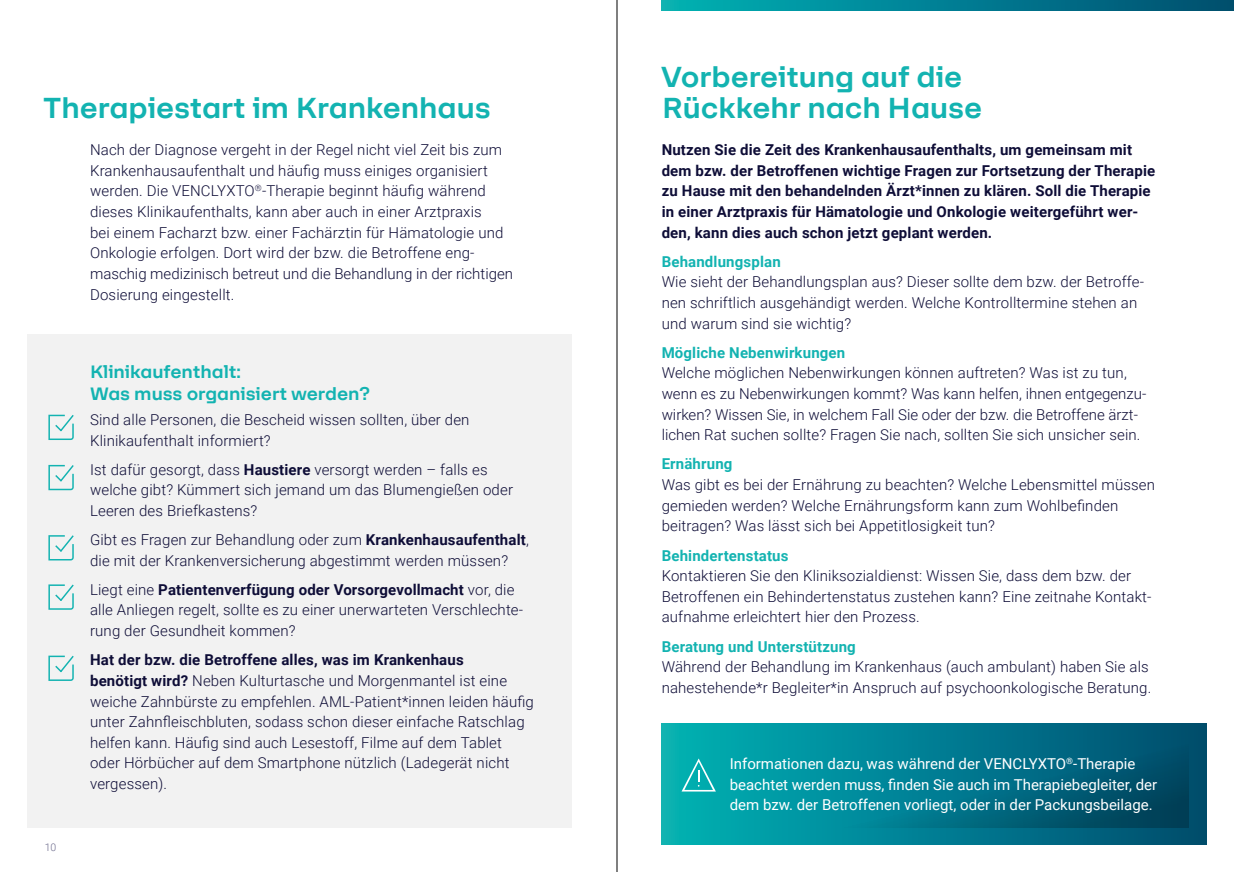
<style>
.page{position:relative;width:1234px;height:872px;background:#fff}
.page>*{position:absolute;margin:0;border:0;box-sizing:border-box;transform-origin:0 0}
.t1{font:700 31.5px/31.5px "F37 Lineca";letter-spacing:-.005em;color:#13b3b1}
.t2{font:700 19.5px/22.5px "F37 Lineca";letter-spacing:-.005em;color:#13b3b1}
.t3{font:300 15px/20.7px "Roboto";letter-spacing:.01em;color:#0e0d37}
.t4{font:700 15px/20.7px "Roboto";letter-spacing:.01em;color:#0e0d37}
.t5{font:15px/20.7px "Roboto";color:#fff}
.t6{font:700 15px "Roboto";letter-spacing:.01em;color:#13b3b1}
.t7{font:300 10.5px "Roboto";color:#6b698b}
.s1{font-weight:700}
</style>
<div class="page">
<div style="left:28px;top:334px;width:544px;height:493px;background:#f2f2f2"></div>
<svg style="left:661px;top:0;width:572px;height:11px;background:#007f92"></svg>
<svg style="left:661px;top:723px;width:544px;height:121px;background:#007c8f"></svg>
<svg style="left:681px;top:758px;width:34px;height:33px"></svg>
<svg style="left:48px;top:415px;width:26px;height:25px"></svg>
<svg style="left:48px;top:465px;width:26px;height:25px"></svg>
<svg style="left:48px;top:535px;width:26px;height:25px"></svg>
<svg style="left:48px;top:584px;width:26px;height:26px"></svg>
<svg style="left:48px;top:655px;width:26px;height:26px"></svg>
<hr style="left:616px;top:0;width:1px;height:872px;background:#000">
<h1 class="t1" style="left:43px;top:92px;width:449px">Therapiestart im Krankenhaus</h1>
<p class="t3" style="left:90px;top:139px;width:424px">Nach der Diagnose vergeht in der Regel nicht viel Zeit bis zum Krankenhausaufenthalt und häufig muss einiges organisiert werden. Die VENCLYXTO<sup>®</sup>-Therapie beginnt häufig während dieses Klinikaufenthalts, kann aber auch in einer Arztpraxis<br>bei einem Facharzt bzw. einer Fachärztin für Hämatologie und Onkologie erfolgen. Dort wird der bzw. die Betroffene eng&shy;maschig medizinisch betreut und die Behandlung in der richtigen Dosierung eingestellt.</p>
<p class="t7" style="left:45px;top:839px;width:13px">10</p>
<h2 class="t2" style="left:90px;top:360px;width:282px">Klinikaufenthalt:<br>Was muss organisiert werden?</h2>
<p class="t3" style="left:90px;top:409px;width:381px">Sind alle Personen, die Bescheid wissen sollten, über den<br>Klinikaufenthalt informiert?</p>
<p class="t3" style="left:90px;top:458px;width:424px">Ist dafür gesorgt, dass <span class="s1">Haustiere</span> versorgt werden – falls es welche gibt? Kümmert sich jemand um das Blumengießen oder<br>Leeren des Briefkastens?</p>
<p class="t3" style="left:90px;top:529px;width:440px">Gibt es Fragen zur Behandlung oder zum <span class="s1">Krankenhausaufenthalt</span>, die mit der Krankenversicherung abgestimmt werden müssen?</p>
<p class="t3" style="left:90px;top:578px;width:434px">Liegt eine <span class="s1">Patientenverfügung oder Vorsorgevollmacht</span> vor, die alle Anliegen regelt, sollte es zu einer unerwarteten Verschlechte&shy;rung der Gesundheit kommen?</p>
<p class="t3" style="left:90px;top:649px;width:445px"><span class="s1">Hat der bzw. die Betroffene alles, was im Krankenhaus<br>benötigt wird?</span> Neben Kulturtasche und Morgenmantel ist eine weiche Zahnbürste zu empfehlen. AML-Patient*innen leiden häufig unter Zahnfleischbluten, sodass schon dieser einfache Ratschlag helfen kann. Häufig sind auch Lesestoff, Filme auf dem Tablet oder Hörbücher auf dem Smartphone nützlich (Ladegerät nicht vergessen).</p>
<h1 class="t1" style="left:660px;top:60px;width:323px">Vorbereitung auf die<br>Rückkehr nach Hause</h1>
<p class="t4" style="left:661px;top:139px;width:495px">Nutzen Sie die Zeit des Krankenhausaufenthalts, um gemeinsam mit dem bzw. der Betroffenen wichtige Fragen zur Fortsetzung der Therapie zu Hause mit den behandelnden Ärzt*innen zu klären. Soll die Therapie in einer Arztpraxis für Hämatologie und Onkologie weitergeführt wer&shy;den, kann dies auch schon jetzt geplant werden.</p>
<p class="t6" style="left:661px;top:251px;width:120px">Behandlungsplan</p>
<p class="t3" style="left:661px;top:271px;width:484px">Wie sieht der Behandlungsplan aus? Dieser sollte dem bzw. der Betroffe&shy;nen schriftlich ausgehändigt werden. Welche Kontrolltermine stehen an und warum sind sie wichtig?</p>
<p class="t6" style="left:661px;top:342px;width:185px">Mögliche Nebenwirkungen</p>
<p class="t3" style="left:661px;top:362px;width:486px">Welche möglichen Nebenwirkungen können auftreten? Was ist zu tun, wenn es zu Nebenwirkungen kommt? Was kann helfen, ihnen entgegenzu&shy;wirken? Wissen Sie, in welchem Fall Sie oder der bzw. die Betroffene ärzt&shy;lichen Rat suchen sollte? Fragen Sie nach, sollten Sie sich unsicher sein.</p>
<p class="t6" style="left:661px;top:453px;width:72px">Ernährung</p>
<p class="t3" style="left:661px;top:474px;width:495px">Was gibt es bei der Ernährung zu beachten? Welche Lebensmittel müssen gemieden werden? Welche Ernährungsform kann zum Wohlbefinden beitragen? Was lässt sich bei Appetitlosigkeit tun?</p>
<p class="t6" style="left:661px;top:544px;width:128px">Behindertenstatus</p>
<p class="t3" style="left:661px;top:565px;width:491px">Kontaktieren Sie den Kliniksozialdienst: Wissen Sie, dass dem bzw. der<br>Betroffenen ein Behindertenstatus zustehen kann? Eine zeitnahe Kontakt&shy;aufnahme erleichtert hier den Prozess.</p>
<p class="t6" style="left:661px;top:635px;width:196px">Beratung und Unterstützung</p>
<p class="t3" style="left:661px;top:656px;width:491px">Während der Behandlung im Krankenhaus (auch ambulant) haben Sie als nahestehende*r Begleiter*in Anspruch auf psychoonkologische Beratung.</p>
<p class="t5" style="left:729px;top:753px;width:429px">Informationen dazu, was während der VENCLYXTO<sup>®</sup>-Therapie beachtet werden muss, finden Sie auch im Therapiebegleiter, der dem bzw. der Betroffenen vorliegt, oder in der Packungsbeilage.</p>
</div>
